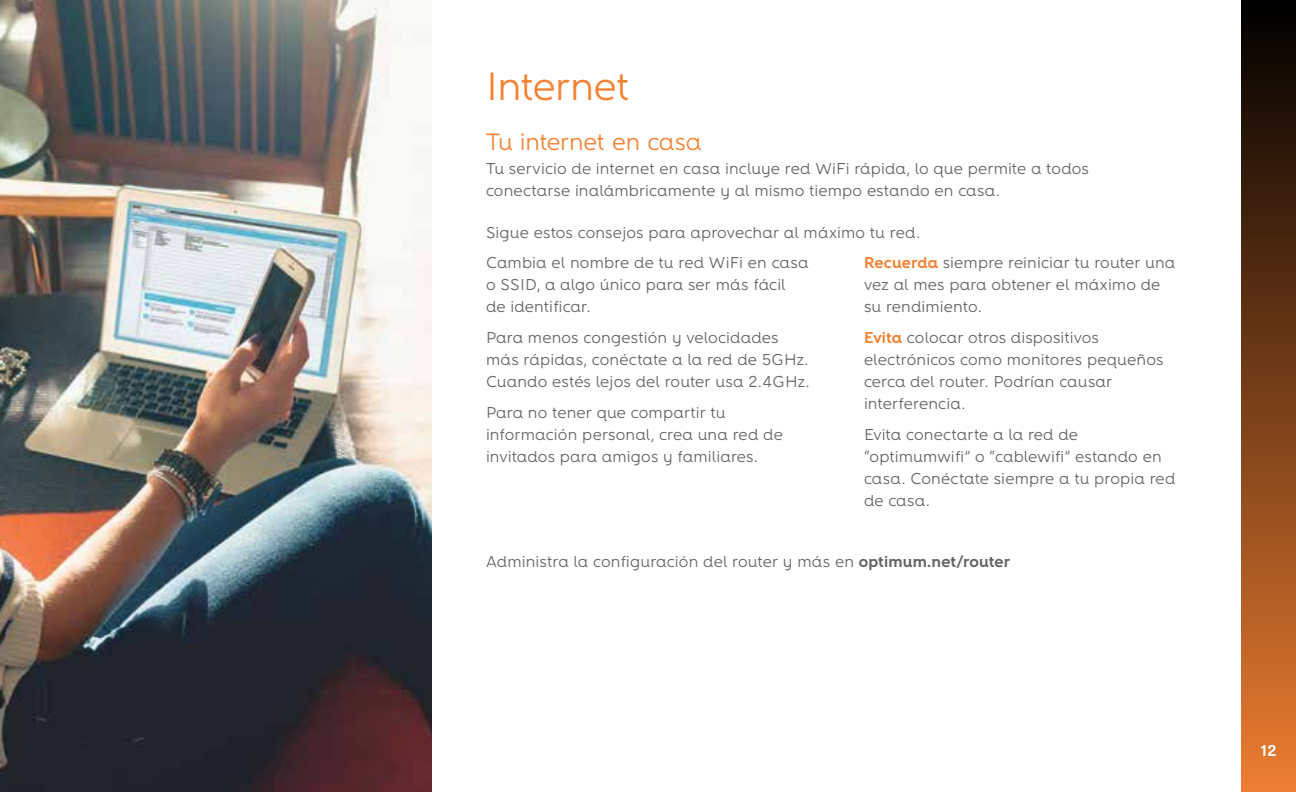
<style>
.page{position:relative;width:1296px;height:792px;background:#fff}
.page>*{position:absolute;margin:0;border:0;box-sizing:border-box;transform-origin:0 0}
.t1{font:40px "Altice";letter-spacing:-.015em;color:#f58233}
.t2{font:24px "Altice";letter-spacing:-.01em;color:#f58233}
.t3{font:16px/22px "Altice";letter-spacing:.01em;color:#636466}
.t4{font:700 16px "Altice";color:#fff}
.s1{font-weight:700;color:#f58233}
.s2{font-weight:700}
</style>
<div class="page">
<div style="left:1242px;top:0;width:54px;height:792px;background:linear-gradient(to bottom,#000,#ed7d31)"></div>
<img style="left:0;top:0;width:432px;height:792px">
<h1 class="t1" style="left:486px;top:63px;width:145px">Internet</h1>
<h2 class="t2" style="left:486px;top:128px;width:217px">Tu internet en casa</h2>
<p class="t3" style="left:486px;top:157px;width:605px">Tu servicio de internet en casa incluye red WiFi rápida, lo que permite a todos conectarse inalámbricamente y al mismo tiempo estando en casa.</p>
<p class="t3" style="left:486px;top:221px;width:436px">Sigue estos consejos para aprovechar al máximo tu red.</p>
<p class="t3" style="left:486px;top:251px;width:324px">Cambia el nombre de tu red WiFi en casa o SSID, a algo único para ser más fácil de identificar.</p>
<p class="t3" style="left:486px;top:326px;width:325px">Para menos congestión y velocidades más rápidas, conéctate a la red de 5GHz.<br>Cuando estés lejos del router usa 2.4GHz.</p>
<p class="t3" style="left:486px;top:401px;width:298px">Para no tener que compartir tu información personal, crea una red de invitados para amigos y familiares.</p>
<p class="t3" style="left:864px;top:251px;width:313px"><span class="s1">Recuerda</span> siempre reiniciar tu router una vez al mes para obtener el máximo de su rendimiento.</p>
<p class="t3" style="left:864px;top:326px;width:301px"><span class="s1">Evita</span> colocar otros dispositivos electrónicos como monitores pequeños cerca del router. Podrían causar interferencia.</p>
<p class="t3" style="left:864px;top:423px;width:313px">Evita conectarte a la red de “optimumwifi” o “cablewifi” estando en casa. Conéctate siempre a tu propia red de casa.</p>
<p class="t3" style="left:486px;top:550px;width:526px">Administra la configuración del router y más en <span class="s2">optimum.net/router</span></p>
<p class="t4" style="left:1261px;top:741px;width:17px">12</p>
</div>
